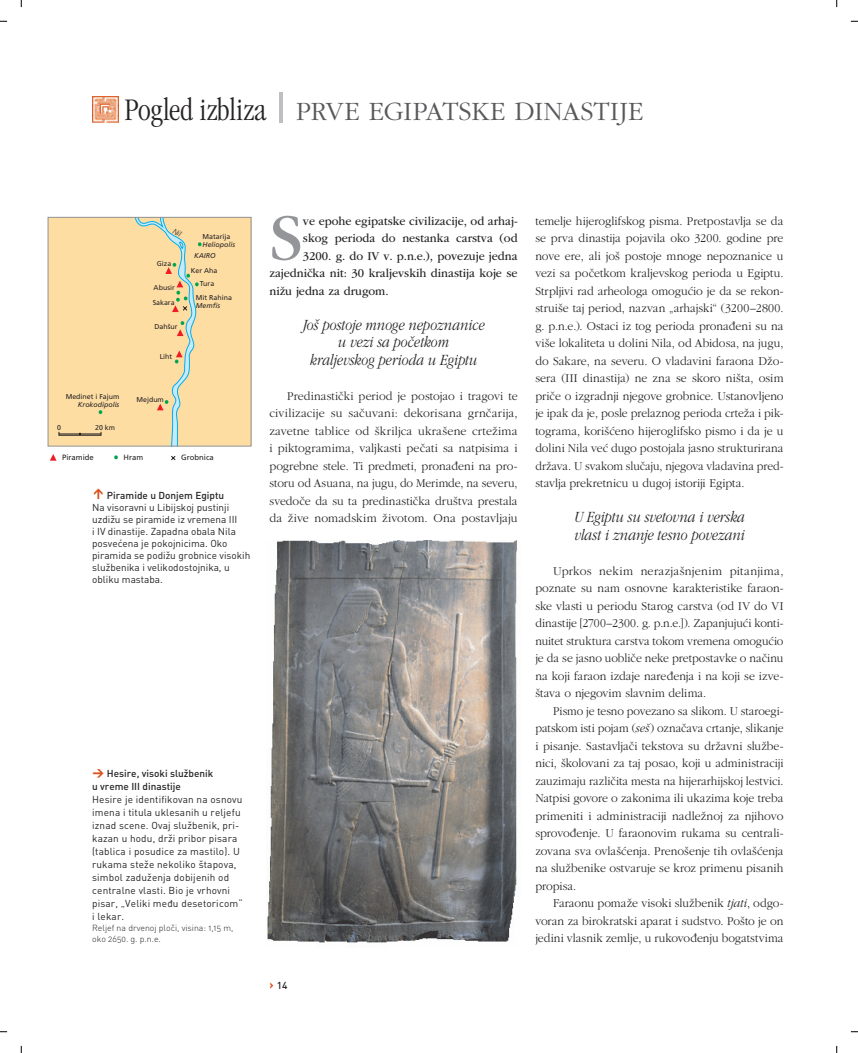
<style>
.page{position:relative;width:858px;height:1053px;background:#fff}
.page>*{position:absolute;margin:0;border:0;box-sizing:border-box;transform-origin:0 0}
.t1{font:68.62px "ITC Garamond Std";color:#939598;scale:.95 1}
.t2{font:300 27.5px "ITC Garamond Std";color:#59595c}
.t3{font:italic 300 16.25px/17.5px "ITC Garamond Std";color:#262324;text-align:center;scale:.85 1}
.t4{font:300 12.5px/17.5px "ITC Garamond Std";letter-spacing:.005em;color:#262324;text-align:justify;scale:.95 1}
.t5{font:300 12.5px/17.5px "ITC Garamond Std";letter-spacing:.005em;color:#262324;text-align:justify;scale:.93 1}
.t6{font:300 12.5px/17.5px "ITC Garamond Std";letter-spacing:.005em;color:#262324;text-align:justify}
.t7{font:12.5px "ITC Garamond Std";color:#262324;scale:.95 1}
.t8{font:900 11.25px "DIN";color:#da511d}
.t9{font:10px/13px "DIN UV Regular";letter-spacing:.015em;color:#262324}
.t10{font:10px/12.5px "DIN UV Medium";color:#262324}
.t11{font:500 10px "DIN";color:#231f20}
.t12{font:8.75px/11px "DIN UV Light";color:#262324}
.t13{font:7.62px "Frutiger LT Std";color:#262324}
.t14{font:7px/15px "Frutiger LT Std";color:#262324}
.t15{font:italic 7px "Frutiger LT Std";color:#262324}
.s1{font-stretch:condensed;font-size:32.5px;color:#262324}
.s2{font-weight:700;font-size:12.5px;color:#da511d}
.s3{font-style:italic}
</style>
<div class="page">
<img style="left:92px;top:96px;width:26px;height:26px">
<hr style="left:279px;top:92px;width:4px;height:30px;background:#bebfc1">
<div style="left:48px;top:217px;width:203px;height:229px;background:#fedda3"></div>
<hr style="left:59px;top:433px;width:42px;height:1px;background:#231f20">
<svg style="left:50px;top:454px;width:7px;height:6px"></svg>
<svg style="left:114px;top:455px;width:4px;height:4px"></svg>
<svg style="left:171px;top:455px;width:5px;height:6px"></svg>
<div style="left:48px;top:217px;width:203px;height:229px;border:1px solid #939598"></div>
<img style="left:267px;top:540px;width:250px;height:404px">
<svg style="left:0;top:20px;width:7px;height:2px"></svg>
<svg style="left:850px;top:20px;width:7px;height:2px"></svg>
<svg style="left:20px;top:0;width:2px;height:7px"></svg>
<svg style="left:20px;top:1045px;width:2px;height:7px"></svg>
<svg style="left:98px;top:217px;width:104px;height:229px"></svg>
<h2 class="t2" style="left:124px;top:101px;width:520px"><span class="s1">Pogled izbliza</span> PRVE EGIPATSKE DINASTIJE</h2>
<p class="t14" style="left:157px;top:256px;width:16px">Giza</p>
<p class="t14" style="left:153px;top:280px;width:24px">Abusir<br>Sakara</p>
<p class="t14" style="left:154px;top:319px;width:25px">Dahšur</p>
<p class="t14" style="left:160px;top:349px;width:14px">Liht</p>
<p class="t14" style="left:66px;top:389px;width:55px">Medinet i Fajum</p>
<p class="t14" style="left:136px;top:392px;width:29px">Mejdum</p>
<p class="t15" style="left:78px;top:400px;width:43px">Krokodipolis</p>
<p class="t14" style="left:57px;top:420px;width:5px">0</p>
<p class="t14" style="left:95px;top:420px;width:21px">20 km</p>
<p class="t14" style="left:203px;top:229px;width:29px">Matarija</p>
<p class="t15" style="left:203px;top:240px;width:34px">Heliopolis</p>
<p class="t14" style="left:200px;top:264px;width:19px;line-height:12.8px;text-indent:-9px">Ker Aha<br>Tura</p>
<p class="t14" style="left:196px;top:290px;width:37px">Mit Rahina</p>
<p class="t15" style="left:196px;top:301px;width:26px">Memfis</p>
<p class="t15" style="left:194px;top:251px;width:23px">KAIRO</p>
<p class="t13" style="left:62px;top:453px;width:33px">Piramide</p>
<p class="t13" style="left:124px;top:453px;width:21px">Hram</p>
<p class="t13" style="left:181px;top:453px;width:34px">Grobnica</p>
<p class="t8" style="left:103px;top:487px;width:13px;rotate:90deg">&lt;</p>
<p class="t10" style="left:107px;top:490px;width:119px">Piramide u Donjem Egiptu</p>
<p class="t9" style="left:92px;top:502px;width:160px;line-height:12px">Na visoravni u Libijskoj pustinji uzdižu se piramide iz vremena III<br>i IV dinastije. Zapadna obala Nila posvećena je pokojnicima. Oko piramida se podižu grobnice visokih službenika i velikodostojnika, u obliku mastaba.</p>
<p class="t8" style="left:104px;top:778px;width:13px;rotate:-180deg">&lt;</p>
<p class="t10" style="left:92px;top:768px;width:123px;text-indent:15px">Hesire, visoki službenik u vreme III dinastije</p>
<p class="t9" style="left:92px;top:794px;width:152px">Hesire je identifikovan na osnovu imena i titula uklesanih u reljefu iznad scene. Ovaj službenik, pri&shy;kazan u hodu, drži pribor pisara (tablica i posudice za mastilo). U rukama steže nekoliko štapova, simbol zaduženja dobijenih od centralne vlasti. Bio je vrhovni pisar, „Veliki među desetoricom“ i lekar.</p>
<p class="t12" style="left:92px;top:923px;width:143px">Reljef na drvenoj ploči, visina: 1,15 m, oko 2650. g. p.n.e.</p>
<h1 class="t1" style="left:269px;top:212px;width:37px">S</h1>
<p class="t7" style="left:303px;top:216px;width:227px">ve epo he egi pat ske ci vi li za ci je, od ar haj -</p>
<p class="t7" style="left:303px;top:233px;width:227px">skog pe ri o da do ne stan ka car stva (od</p>
<p class="t7" style="left:303px;top:251px;width:227px">3200. g. do IV v. p.n.e.), po ve zu je jed na</p>
<p class="t7" style="left:269px;top:268px;width:263px">za jed nič ka nit: 30 kra ljev skih di na sti ja ko je se</p>
<p class="t7" style="left:269px;top:286px;width:127px">ni žu jed na za dru gom.</p>
<h3 class="t3" style="left:302px;top:317px;width:215px">Još po sto je mno ge ne po zna ni ce u ve zi sa po čet kom<br>kra ljev skog pe ri o da u Egip tu</h3>
<p class="t4" style="left:269px;top:388px;width:263px;text-indent:18px">Pre di na stič ki pe riod je po sto jao i tra go vi te ci vi li za ci je su sa ču va ni: de ko ri sa na grn ča ri ja, za vet ne ta bli ce od škrilj ca ukra še ne cr te ži ma i pik to gra mi ma, valj ka sti pe ča ti sa nat pi si ma i po greb ne ste le. Ti pred me ti, pro na đe ni na pro&shy;sto ru od Asu a na, na ju gu, do Me rim de, na se ve ru, sve do če da su ta pre di na stič ka dru štva pre sta la da ži ve no mad skim ži vo tom. Ona po sta vlja ju</p>
<p class="t11" style="left:269px;top:981px;width:19px"><span class="s2">›</span> 14</p>
<p class="t4" style="left:535px;top:213px;width:263px">te me lje hi je ro glif skog pi sma. Pret po sta vlja se da se pr va di na sti ja po ja vi la oko 3200. godine pre nove ere, ali još po sto je mno ge ne po zna ni ce u ve zi sa po čet kom kra ljev skog pe ri o da u Egip tu.<br>Str plji vi rad ar he o lo ga omo gu ćio je da se re kon&shy;stru i še taj pe riod, na zvan „ar haj ski“ (3200–2800. g. p.n.e.). Osta ci iz tog pe ri o da pro na đe ni su na vi še lo ka li te ta u do li ni Ni la, od Abi do sa, na ju gu, do Sa ka re, na se ve ru. O vla da vi ni fa ra o na Džo&shy;se ra (III di na sti ja) ne zna se sko ro ni šta, osim pri če o iz grad nji nje go ve grob ni ce. Usta no vlje no je ipak da je, po sle pre la znog pe ri o da cr te ža i pik&shy;to gra ma, ko ri šće no hi je ro glif sko pi smo i da je u do li ni Ni la već du go po sto ja la ja sno struk tu ri ra na dr ža va. U sva kom slu ča ju, nje go va vla da vi na pred&shy;sta vlja pre kret ni cu u du goj isto ri ji Egip ta.</p>
<h3 class="t3" style="left:574px;top:509px;width:202px;text-align:left">U Egip tu su sve tov na i ver ska vlast i zna nje te sno po ve za ni</h3>
<p class="t6" style="left:535px;top:563px;width:250px;text-indent:18px">Upr kos ne kim ne raz ja šnje nim pi ta nji ma, po zna te su nam osnov ne ka rak te ri sti ke fa ra on&shy;ske vla sti u pe ri o du Sta rog car stva (od IV do VI di na sti je [2700–2300. g. p.n.e.]). Za pa nju ju ći kon ti&shy;nu i tet struk tu ra car stva to kom vre me na omo gu ćio je da se ja sno uob li če ne ke pret po stav ke o na či nu na ko ji fa raon iz da je na re đe nja i na ko ji se iz ve&shy;šta va o nje go vim slav nim de li ma.</p>
<p class="t5" style="left:535px;top:703px;width:268px;text-indent:18px">Pi smo je te sno po ve za no sa sli kom. U sta ro e gi&shy;pat skom isti po jam (<span class="s3">seš</span>) ozna ča va cr ta nje, sli ka nje i pi sa nje. Sa sta vlja či tek sto va su dr žav ni slu žbe&shy;ni ci, ško lo va ni za taj po sao, ko ji u ad mi ni stra ci ji za u zi ma ju raz li či ta me sta na hi je rar hij skoj le stvi ci.<br>Nat pi si go vo re o za ko ni ma ili uka zi ma ko je tre ba pri me ni ti i ad mi ni stra ci ji nad le žnoj za nji ho vo spro vo đe nje. U fa ra o no vim ru ka ma su cen tra li&shy;zo va na sva ovla šće nja. Pre no še nje tih ovla šće nja na slu žbe ni ke ostva ru je se kroz pri me nu pi sa nih pro pi sa.</p>
<p class="t4" style="left:535px;top:895px;width:263px;text-indent:18px">Fa ra o nu po ma že vi so ki slu žbe nik <span class="s3">tja ti</span>, od go&shy;vo ran za bi ro krat ski apa rat i sud stvo. Pošto je on je di ni vla snik ze mlje, u ru ko vo đe nju bo gatstvi ma</p>
</div>
